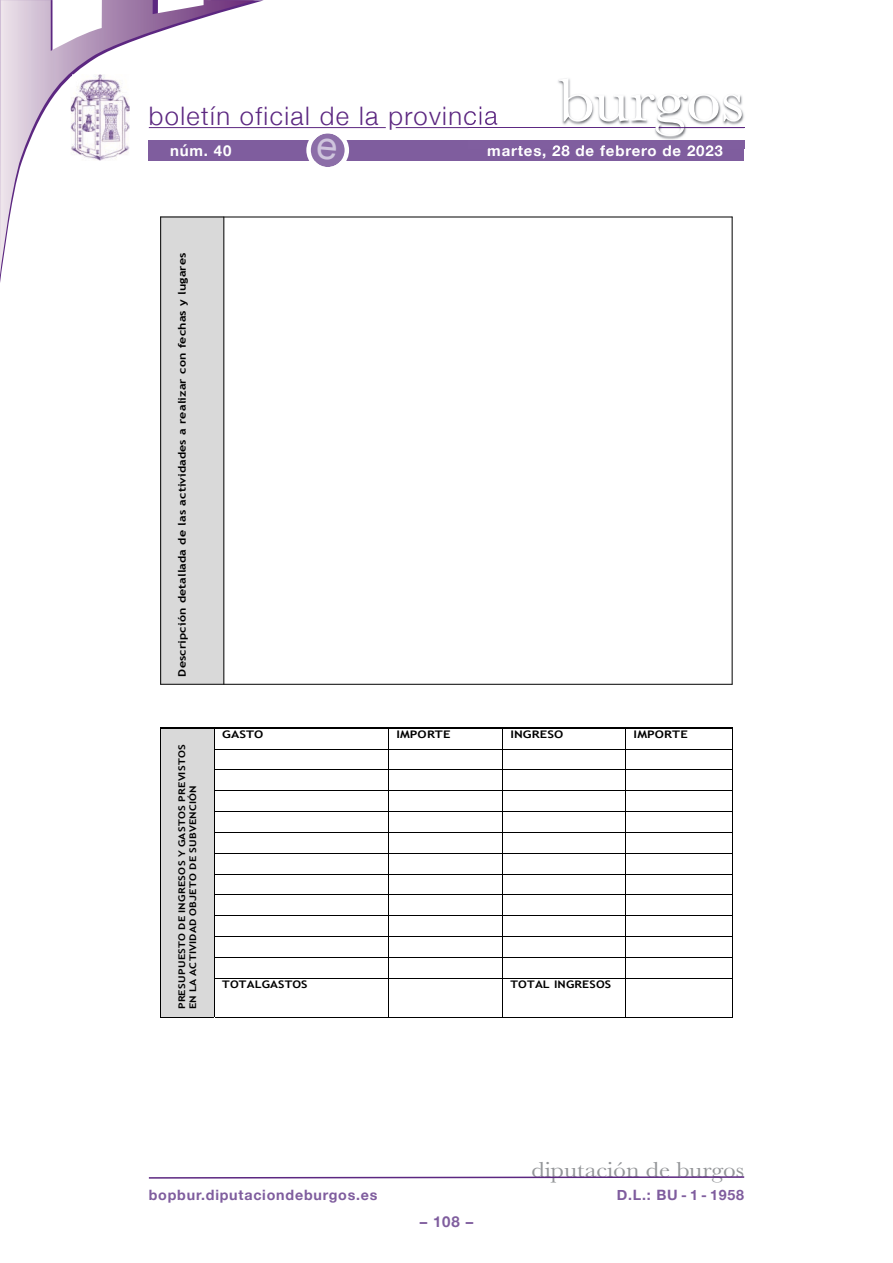
<style>
.page{position:relative;width:893px;height:1263px;background:#fff}
.page>*{position:absolute;margin:0;border:0;box-sizing:border-box;transform-origin:0 0}
.t1{font:63px "Baskerville";letter-spacing:-.01em;color:#fff;scale:1.12 1}
.t2{font:300 25.5px "Helvetica Neue";letter-spacing:.055em;color:#5c2781}
.t3{font:22.5px "Baskerville";color:#939598;scale:1.12 1}
.t4{font:700 15px "Helvetica Neue";letter-spacing:.055em;color:#fff}
.t5{font:700 15px "Helvetica Neue";color:#7f5d9e}
.t6{font:700 14.25px "Helvetica Neue";letter-spacing:.055em;color:#7f5d9e}
.t7{font:700 10.5px "Trebuchet MS";letter-spacing:.01em;color:#000;scale:1.19 1}
.t8{font:700 10.5px "Trebuchet MS";letter-spacing:.01em;color:#000;scale:1.25 1}
.t9{font:700 9.15px/11.1px "Trebuchet MS";letter-spacing:.015em;color:#000;scale:1.21 1}
</style>
<div class="page">
<hr style="left:396px;top:127px;width:348px;height:1px;background:#5c2781">
<hr style="left:149px;top:127px;width:237px;height:1px;background:#5c2781">
<svg style="left:0;top:0;width:255px;height:275px"></svg>
<div style="left:149px;top:140px;width:595px;height:20px;background:#7f5d9e"></div>
<svg style="left:148px;top:1176px;width:597px;height:3px"></svg>
<img style="left:468px;top:78px;width:277px;height:71px">
<img style="left:468px;top:127px;width:191px;height:1px">
<img style="left:468px;top:140px;width:276px;height:9px">
<img style="left:488px;top:146px;width:44px;height:3px">
<hr style="left:659px;top:127px;width:85px;height:1px;background:#5c2781">
<img style="left:71px;top:74px;width:59px;height:87px">
<div style="left:153px;top:213px;width:587px;height:812px;background:#fff"></div>
<div style="left:161px;top:728px;width:53px;height:289px;background:#d9d9d9"></div>
<hr style="left:160px;top:728px;width:573px;height:1px;background:#000">
<hr style="left:214px;top:749px;width:288px;height:1px;background:#000">
<hr style="left:502px;top:749px;width:124px;height:1px;background:#000">
<hr style="left:626px;top:749px;width:106px;height:1px;background:#000">
<hr style="left:214px;top:770px;width:288px;height:1px;background:#000">
<hr style="left:502px;top:770px;width:124px;height:1px;background:#000">
<hr style="left:626px;top:770px;width:106px;height:1px;background:#000">
<hr style="left:214px;top:790px;width:288px;height:1px;background:#000">
<hr style="left:502px;top:790px;width:124px;height:1px;background:#000">
<hr style="left:626px;top:790px;width:106px;height:1px;background:#000">
<hr style="left:214px;top:811px;width:288px;height:1px;background:#000">
<hr style="left:502px;top:811px;width:124px;height:1px;background:#000">
<hr style="left:626px;top:811px;width:106px;height:1px;background:#000">
<hr style="left:214px;top:832px;width:288px;height:1px;background:#000">
<hr style="left:502px;top:832px;width:124px;height:1px;background:#000">
<hr style="left:626px;top:832px;width:106px;height:1px;background:#000">
<hr style="left:214px;top:853px;width:288px;height:1px;background:#000">
<hr style="left:502px;top:853px;width:124px;height:1px;background:#000">
<hr style="left:626px;top:853px;width:106px;height:1px;background:#000">
<hr style="left:214px;top:874px;width:288px;height:1px;background:#000">
<hr style="left:502px;top:874px;width:124px;height:1px;background:#000">
<hr style="left:626px;top:874px;width:106px;height:1px;background:#000">
<hr style="left:214px;top:894px;width:288px;height:1px;background:#000">
<hr style="left:502px;top:894px;width:124px;height:1px;background:#000">
<hr style="left:626px;top:894px;width:106px;height:1px;background:#000">
<hr style="left:214px;top:915px;width:288px;height:1px;background:#000">
<hr style="left:502px;top:915px;width:124px;height:1px;background:#000">
<hr style="left:626px;top:915px;width:106px;height:1px;background:#000">
<hr style="left:214px;top:936px;width:288px;height:1px;background:#000">
<hr style="left:502px;top:936px;width:124px;height:1px;background:#000">
<hr style="left:626px;top:936px;width:106px;height:1px;background:#000">
<hr style="left:214px;top:957px;width:288px;height:1px;background:#000">
<hr style="left:502px;top:957px;width:124px;height:1px;background:#000">
<hr style="left:626px;top:957px;width:106px;height:1px;background:#000">
<svg style="left:214px;top:729px;width:1px;height:249px"></svg>
<svg style="left:388px;top:729px;width:1px;height:249px"></svg>
<svg style="left:502px;top:729px;width:1px;height:249px"></svg>
<svg style="left:160px;top:729px;width:1px;height:249px"></svg>
<hr style="left:214px;top:978px;width:288px;height:1px;background:#000">
<hr style="left:502px;top:978px;width:124px;height:1px;background:#000">
<hr style="left:626px;top:978px;width:106px;height:1px;background:#000">
<svg style="left:732px;top:729px;width:1px;height:249px"></svg>
<hr style="left:160px;top:978px;width:1px;height:39px;background:#000">
<hr style="left:160px;top:1017px;width:54px;height:1px;background:#000">
<hr style="left:214px;top:978px;width:1px;height:39px;background:#000">
<hr style="left:215px;top:1017px;width:173px;height:1px;background:#000">
<hr style="left:388px;top:978px;width:1px;height:39px;background:#000">
<hr style="left:389px;top:1017px;width:113px;height:1px;background:#000">
<hr style="left:502px;top:978px;width:1px;height:39px;background:#000">
<hr style="left:503px;top:1017px;width:123px;height:1px;background:#000">
<hr style="left:626px;top:978px;width:1px;height:39px;background:#000">
<hr style="left:626px;top:1017px;width:106px;height:1px;background:#000">
<hr style="left:732px;top:978px;width:1px;height:39px;background:#000">
<div style="left:161px;top:217px;width:63px;height:467px;background:#d9d9d9"></div>
<hr style="left:160px;top:217px;width:572px;height:1px;background:#000">
<hr style="left:160px;top:684px;width:572px;height:1px;background:#000">
<hr style="left:160px;top:217px;width:1px;height:468px;background:#000">
<hr style="left:224px;top:217px;width:1px;height:468px;background:#000">
<hr style="left:732px;top:217px;width:1px;height:468px;background:#000">
<svg style="left:306px;top:133px;width:43px;height:34px"></svg>
<h2 class="t2" style="left:149px;top:100px;width:350px">boletín oficial de la provincia</h2>
<h1 class="t1" style="left:558px;top:64px;width:168px">burgos</h1>
<h3 class="t4" style="left:170px;top:141px;width:63px">núm. 40</h3>
<h3 class="t4" style="left:487px;top:141px;width:237px">martes, 28 de febrero de 2023</h3>
<p class="t7" style="left:176px;top:676px;width:358px;rotate:-90deg">Descripción detallada de las actividades a realizar con fechas y lugares</p>
<p class="t9" style="left:176px;top:1009px;width:220px;rotate:-90deg">PRESUPUESTO DE INGRESOS Y GASTOS PREVISTOS<br>EN LA ACTIVIDAD OBJETO DE SUBVENCIÓN</p>
<p class="t8" style="left:222px;top:728px;width:34px">GASTO</p>
<p class="t8" style="left:396px;top:728px;width:45px">IMPORTE</p>
<p class="t8" style="left:510px;top:728px;width:44px">INGRESO</p>
<p class="t8" style="left:634px;top:728px;width:45px">IMPORTE</p>
<p class="t7" style="left:222px;top:978px;width:73px">TOTALGASTOS</p>
<p class="t7" style="left:510px;top:978px;width:86px">TOTAL INGRESOS</p>
<h3 class="t3" style="left:531px;top:1157px;width:191px">diputación de burgos</h3>
<h3 class="t6" style="left:149px;top:1186px;width:230px">bopbur.diputaciondeburgos.es</h3>
<h3 class="t6" style="left:617px;top:1186px;width:129px">D.L.: BU - 1 - 1958</h3>
<h3 class="t5" style="left:420px;top:1212px;width:55px">– 108 –</h3>
</div>
